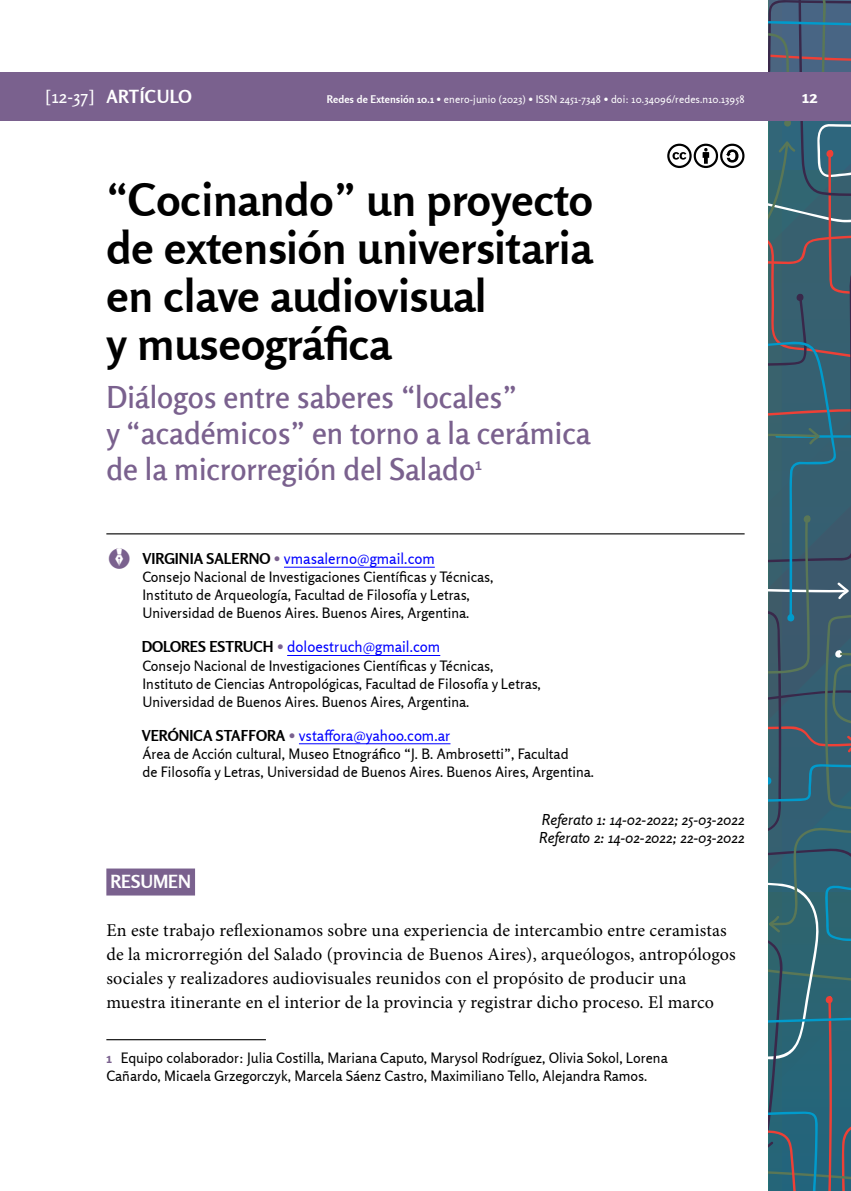
<style>
.page{position:relative;width:851px;height:1191px;background:#fff}
.page>*{position:absolute;margin:0;border:0;box-sizing:border-box;transform-origin:0 0}
.art-titulo_REDES{font:700 45px/48px "Rosario";color:#000}
.art-titulo-bajada_RE{font:600 30px/36px "Rosario";color:#7a618e}
.art-texto-central_RE{font:18px/24px "Minion Pro";letter-spacing:.01em;color:#000}
.art-resumen-titulo_R{font:700 18px "Rosario";letter-spacing:.025em;color:#fff}
.art-resumen-titulo_R-2{font:700 18px "Rosario";color:#fff}
.art-autor3_REDES{font:15px "Rosario";color:#00f}
.art-referato_REDES{font:italic 15px "Rosario";color:#000}
.art-autor2_REDES{font:15px "Rosario";color:#00f}
.art-autor-pertenenci{font:14.25px/18px "Rosario";color:#000}
.nota-al-pie_R{font:14.25px/18px "Rosario";color:#000}
.t1{font:10.5px "Rosario";letter-spacing:.01em;color:#fff}
.s1{font-weight:400}
.s2{font-weight:700}
.s3{font-family:"Iconospararevistasfilo Regula";font-size:27px;color:#7a618e}
.s4{font-weight:700;color:#000}
.s5{color:#7a618e}
.s6{font-weight:700;color:#7a618e}
</style>
<div class="page">
<svg style="left:768px;top:0;width:82px;height:510px;background:#406273"></svg>
<svg style="left:768px;top:510px;width:82px;height:681px;background:#376272"></svg>
<div style="left:0;top:72px;width:850px;height:48px;background:#7a618e"></div>
<svg style="left:667px;top:144px;width:77px;height:24px"></svg>
<hr style="left:106px;top:533px;width:638px;height:1px;background:#000">
<hr style="left:284px;top:567px;width:151px;height:1px;background:#00f">
<hr style="left:287px;top:655px;width:153px;height:1px;background:#00f">
<hr style="left:299px;top:743px;width:151px;height:1px;background:#00f">
<div style="left:106px;top:868px;width:89px;height:27px;background:#7a618e"></div>
<hr style="left:106px;top:1039px;width:160px;height:1px;background:#000">
<p class="art-resumen-titulo_R" style="left:46px;top:86px;width:147px"><span class="s1">[12-37]</span> ARTÍCULO</p>
<p class="t1" style="left:327px;top:93px;width:419px"><span class="s2">Redes de Extensión 10.1</span> • enero-junio (2023) • ISSN 2451-7348 • doi: 10.34096/redes.n10.13958</p>
<p class="art-resumen-titulo_R-2" style="left:802px;top:86px;width:17px">12</p>
<p class="art-titulo_REDES" style="left:106px;top:175px;width:488px">“Cocinando” un proyecto de extensión universitaria en clave audiovisual<br>y museográfica</p>
<p class="art-titulo-bajada_RE" style="left:106px;top:377px;width:486px">Diálogos entre saberes “locales”<br>y “académicos” en torno a la cerámica de la microrregión del Salado<sup>1</sup></p>
<p class="art-autor3_REDES" style="left:111px;top:550px;width:325px"><span class="s3">"</span> <span class="s4">VIRGINIA SALERNO</span> <span class="s5">•</span> vmasalerno@gmail.com</p>
<p class="art-autor-pertenenci" style="left:142px;top:568px;width:352px">Consejo Nacional de Investigaciones Científicas y Técnicas,<br>Instituto de Arqueología, Facultad de Filosofía y Letras,<br>Universidad de Buenos Aires. Buenos Aires, Argentina.</p>
<p class="art-autor2_REDES" style="left:142px;top:638px;width:300px"><span class="s4">DOLORES ESTRUCH</span> <span class="s5">•</span> doloestruch@gmail.com</p>
<p class="art-autor-pertenenci" style="left:142px;top:656px;width:400px">Consejo Nacional de Investigaciones Científicas y Técnicas,<br>Instituto de Ciencias Antropológicas, Facultad de Filosofía y Letras,<br>Universidad de Buenos Aires. Buenos Aires, Argentina.</p>
<p class="art-autor3_REDES" style="left:142px;top:726px;width:310px"><span class="s4">VERÓNICA STAFFORA</span> <span class="s5">•</span> vstaffora@yahoo.com.ar</p>
<p class="art-autor-pertenenci" style="left:142px;top:744px;width:453px">Área de Acción cultural, Museo Etnográfico “J. B. Ambrosetti”, Facultad<br>de Filosofía y Letras, Universidad de Buenos Aires. Buenos Aires, Argentina.</p>
<p class="art-referato_REDES" style="left:542px;top:810px;width:204px">Referato 1: 14-02-2022; 25-03-2022</p>
<p class="art-referato_REDES" style="left:539px;top:828px;width:207px">Referato 2: 14-02-2022; 22-03-2022</p>
<p class="art-resumen-titulo_R-2" style="left:110px;top:871px;width:82px">RESUMEN</p>
<p class="art-texto-central_RE" style="left:106px;top:919px;width:631px">En este trabajo reflexionamos sobre una experiencia de intercambio entre ceramistas de la microrregión del Salado (provincia de Buenos Aires), arqueólogos, antropólogos sociales y realizadores audiovisuales reunidos con el propósito de producir una muestra itinerante en el interior de la provincia y registrar dicho proceso. El marco</p>
<p class="nota-al-pie_R" style="left:106px;top:1049px;width:562px"><span class="s6">1</span> Equipo colaborador: Julia Costilla, Mariana Caputo, Marysol Rodríguez, Olivia Sokol, Lorena<br>Cañardo, Micaela Grzegorczyk, Marcela Sáenz Castro, Maximiliano Tello, Alejandra Ramos.</p>
</div>
